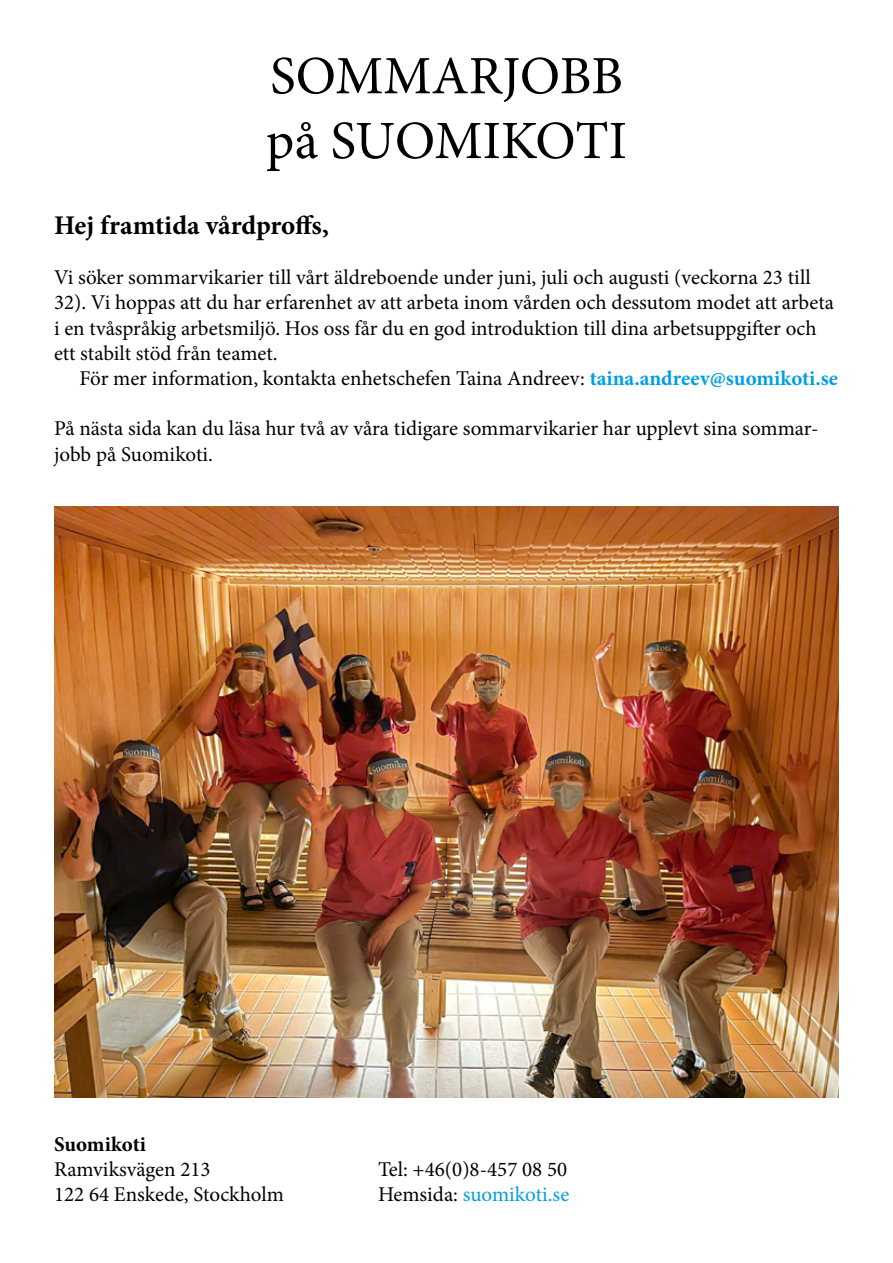
<style>
.page{position:relative;width:893px;height:1263px;background:#fff}
.page>*{position:absolute;margin:0;border:0;box-sizing:border-box;transform-origin:0 0}
.t1{font:54px/64.8px "Minion Pro";color:#000}
.t2{font:700 27px "Minion Pro";letter-spacing:-.005em;color:#000}
.t3{font:21px/25.2px "Minion Pro";color:#000}
.t4{font:21px "Minion Pro";color:#009fe3}
.t5{font:700 21px "Minion Pro";letter-spacing:-.005em;color:#000}
.s1{font-weight:700;color:#009fe3}
.s2{color:#000}
</style>
<div class="page">
<img style="left:54px;top:507px;width:785px;height:591px">
<h1 class="t1" style="left:266px;top:44px;width:363px">SOMMARJOBB på SUOMIKOTI</h1>
<p class="t2" style="left:54px;top:206px;width:276px">Hej framtida vårdproffs,</p>
<p class="t3" style="left:54px;top:265px;width:782px">Vi söker sommarvikarier till vårt äldreboende under juni, juli och augusti (veckorna 23 till 32). Vi hoppas att du har erfarenhet av att arbeta inom vården och dessutom modet att arbeta i en tvåspråkig arbetsmiljö. Hos oss får du en god introduktion till dina arbetsuppgifter och ett stabilt stöd från teamet.</p>
<p class="t3" style="left:80px;top:366px;width:760px">För mer information, kontakta enhetschefen Taina Andreev: <span class="s1">taina.andreev@suomikoti.se</span></p>
<p class="t3" style="left:54px;top:416px;width:766px">På nästa sida kan du läsa hur två av våra tidigare sommarvikarier har upplevt sina sommar&shy;jobb på Suomikoti.</p>
<p class="t5" style="left:54px;top:1129px;width:93px">Suomikoti</p>
<p class="t3" style="left:54px;top:1157px;width:158px">Ramviksvägen 213</p>
<p class="t3" style="left:378px;top:1157px;width:191px">Tel: +46(0)8-457 08 50</p>
<p class="t3" style="left:54px;top:1182px;width:231px">122 64 Enskede, Stockholm</p>
<p class="t4" style="left:378px;top:1180px;width:193px"><span class="s2">Hemsida:</span> suomikoti.se</p>
</div>
